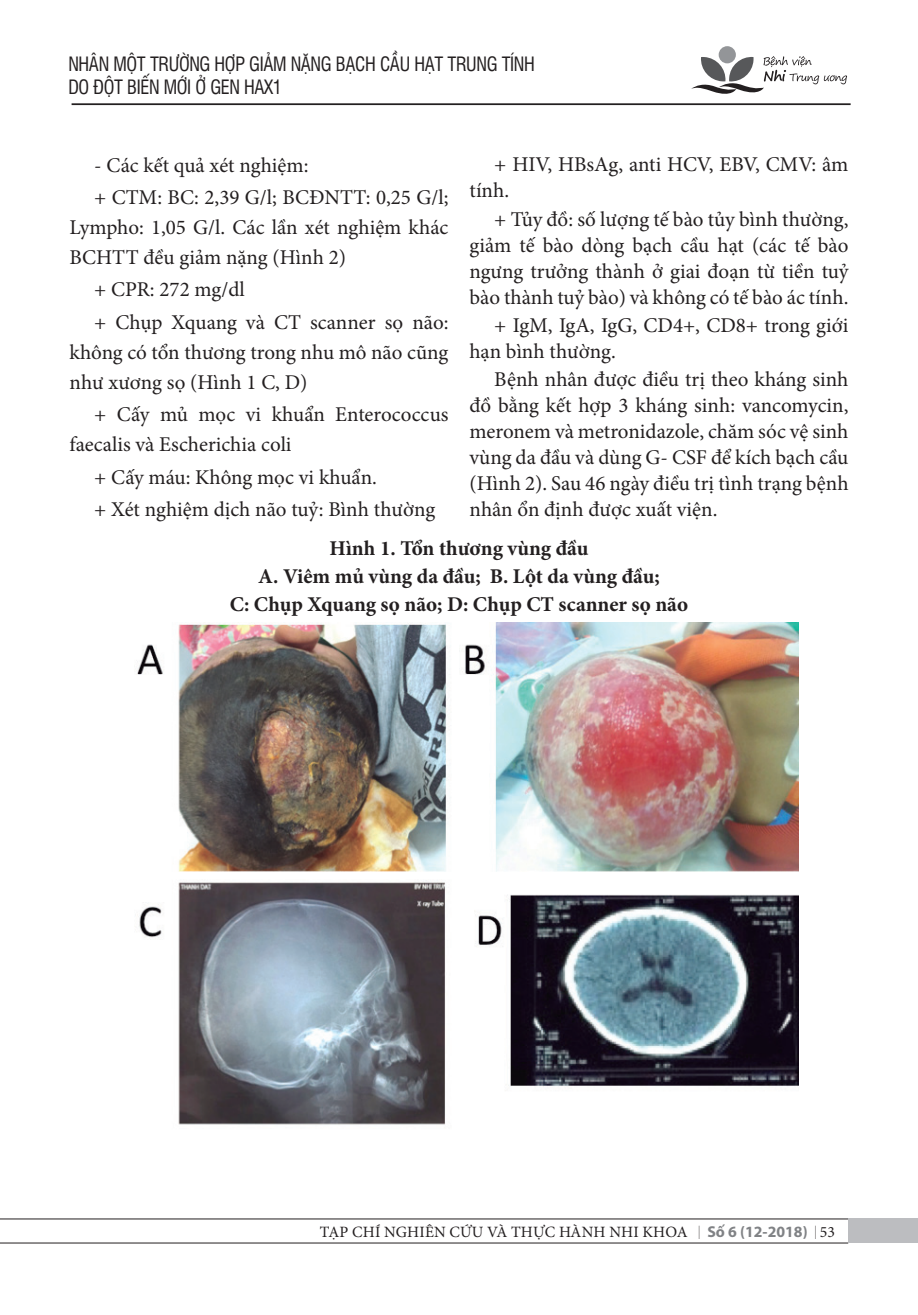
<style>
.page{position:relative;width:918px;height:1315px;background:#fff}
.page>*{position:absolute;margin:0;border:0;box-sizing:border-box;transform-origin:0 0}
.t1{font:21px/25.9px "Minion Pro";color:#231f20}
.t2{font:700 21px/27.7px "Minion Pro";color:#231f20;text-align:center}
.t3{font:19.25px/23.1px "UTM Swiss Condensed";letter-spacing:-.02em;color:#231f20;scale:.95 1}
.t4{font:15.75px "Minion Pro";letter-spacing:.005em;color:#231f20}
.s1{font-family:"Myriad Pro";font-weight:300;font-size:19.6px}
.s2{font-family:"Myriad Pro";font-weight:700;color:#808285}
</style>
<div class="page">
<hr style="left:72px;top:103px;width:778px;height:2px;background:#231f20">
<img style="left:137px;top:622px;width:661px;height:503px">
<svg style="left:691px;top:56px;width:156px;height:38px"></svg>
<div style="left:718px;top:46px;width:18px;height:17px;background:#939598;border-radius:50%"></div>
<hr style="left:0;top:1218px;width:848px;height:1px;background:#231f20">
<hr style="left:0;top:1242px;width:848px;height:1px;background:#231f20">
<div style="left:848px;top:1218px;width:70px;height:25px;background:#bcbdc0"></div>
<p class="t3" style="left:68px;top:51px;width:492px">NHÂN MỘT TRƯỜNG HỢP GIẢM NẶNG BẠCH CẦU HẠT TRUNG TÍNH<br>DO ĐỘT BIẾN MỚI Ở GEN HAX1</p>
<p class="t1" style="left:94px;top:149px;width:356px;line-height:32.4px">- Các kết quả xét nghiệm:<br>+ CTM: BC: 2,39 G/l; BCĐNTT: 0,25 G/l;</p>
<p class="t1" style="left:69px;top:212px;width:380px;line-height:29.9px">Lympho: 1,05 G/l. Các lần xét nghiệm khác<br>BCHTT đều giảm nặng (Hình 2)</p>
<p class="t1" style="left:94px;top:273px;width:356px;line-height:32.4px">+ CPR: 272 mg/dl<br>+ Chụp Xquang và CT scanner sọ não:</p>
<p class="t1" style="left:69px;top:337px;width:380px;line-height:29.9px">không có tổn thương trong nhu mô não cũng như xương sọ (Hình 1 C, D)</p>
<p class="t1" style="left:69px;top:399px;width:380px;line-height:29.9px;text-indent:25px">+ Cấy mủ mọc vi khuẩn Enterococcus faecalis và Escherichia coli</p>
<p class="t1" style="left:94px;top:461px;width:342px;line-height:32.4px">+ Cấy máu: Không mọc vi khuẩn.<br>+ Xét nghiệm dịch não tuỷ: Bình thường</p>
<p class="t1" style="left:469px;top:152px;width:380px;text-indent:25px">+ HIV, HBsAg, anti HCV, EBV, CMV: âm tính.</p>
<p class="t1" style="left:469px;top:206px;width:380px;text-align:justify;text-indent:25px">+ Tủy đồ: số lượng tế bào tủy bình thường, giảm tế bào dòng bạch cầu hạt (các tế bào ngưng trưởng thành ở giai đoạn từ tiền tuỷ bào thành tuỷ bào) và không có tế bào ác tính.</p>
<p class="t1" style="left:469px;top:312px;width:380px;text-indent:25px">+ IgM, IgA, IgG, CD4+, CD8+ trong giới hạn bình thường.</p>
<p class="t1" style="left:469px;top:367px;width:380px;text-align:justify;text-indent:25px">Bệnh nhân được điều trị theo kháng sinh đồ bằng kết hợp 3 kháng sinh: vancomycin, meronem và metronidazole, chăm sóc vệ sinh vùng da đầu và dùng G- CSF để kích bạch cầu (Hình 2). Sau 46 ngày điều trị tình trạng bệnh nhân ổn định được xuất viện.</p>
<p class="t2" style="left:230px;top:534px;width:460px">Hình 1. Tổn thương vùng đầu<br>A. Viêm mủ vùng da đầu; B. Lột da vùng đầu;<br>C: Chụp Xquang sọ não; D: Chụp CT scanner sọ não</p>
<p class="t4" style="left:320px;top:1221px;width:517px">TẠP CHÍ NGHIÊN CỨU VÀ THỰC HÀNH NHI KHOA <span class="s1">I</span> <span class="s2">Số 6 (12-2018)</span> <span class="s1">I</span> 53</p>
</div>
